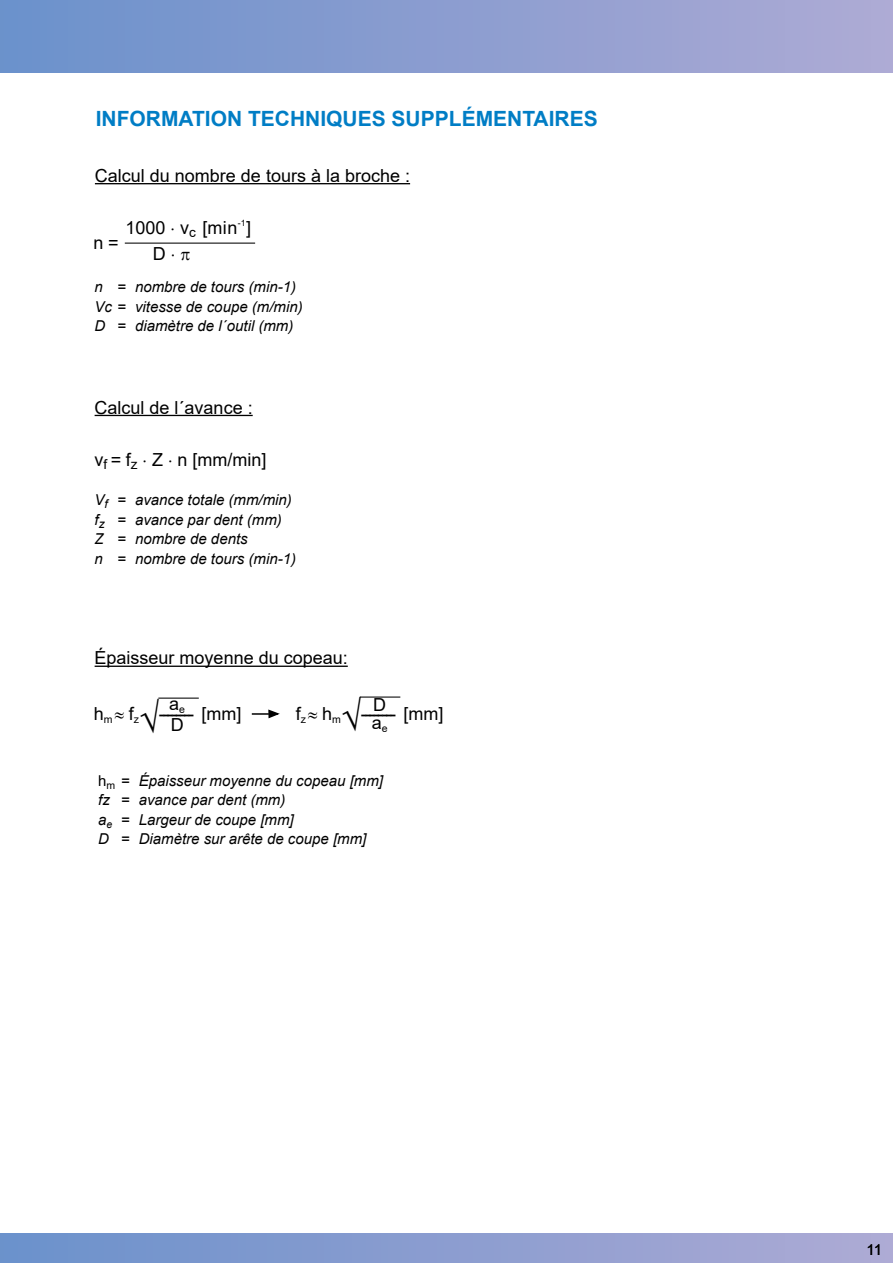
<style>
.page{position:relative;width:893px;height:1263px;background:#fff}
.page>*{position:absolute;margin:0;border:0;box-sizing:border-box;transform-origin:0 0}
.t1{font:700 21px "Arial";color:#007dc5}
.t2{font:18px/25.3px "Arial";color:#000}
.t3{font:italic 15px/19.5px "Arial";color:#000}
.t4{font:15px "Arial";color:#000}
.s1{font-style:normal}
</style>
<div class="page">
<div style="left:0;top:0;width:893px;height:72px;background:linear-gradient(to right,#6a91cb,#adaad4)"></div>
<div style="left:0;top:1233px;width:893px;height:30px;background:linear-gradient(to right,#6a91cb,#adaad4)"></div>
<hr style="left:95px;top:415px;width:158px;height:1px;background:#000">
<hr style="left:95px;top:183px;width:315px;height:1px;background:#000">
<hr style="left:125px;top:243px;width:130px;height:1px;background:#000">
<svg style="left:252px;top:709px;width:28px;height:10px"></svg>
<hr style="left:360px;top:696px;width:40px;height:2px;background:#000">
<hr style="left:158px;top:698px;width:41px;height:1px;background:#000">
<hr style="left:95px;top:666px;width:253px;height:1px;background:#000">
<h1 class="t1" style="left:96px;top:104px;width:504px">INFORMATION TECHNIQUES SUPPLÉMENTAIRES</h1>
<p class="t2" style="left:95px;top:163px;width:317px">Calcul du nombre de tours à la broche :</p>
<p class="t2" style="left:153px;top:215px;width:100px;text-indent:-27px">1000 ⋅ v<sub>c</sub> [min<sup>-1</sup>]<br>D ⋅</p>
<p class="t2" style="left:94px;top:230px;width:27px">n=</p>
<p class="t3" style="left:95px;top:277px;width:210px">n = nombre de tours (min-1)<br>Vc = vitesse de coupe (m/min)<br>D = diamètre de l´outil (mm)</p>
<p class="t2" style="left:95px;top:394px;width:160px">Calcul de l´avance :</p>
<p class="t2" style="left:95px;top:447px;width:173px">v<sub>f</sub> = f<sub>z</sub> ⋅ Z ⋅ n [mm/min]</p>
<p class="t3" style="left:95px;top:491px;width:203px">V<sub>f</sub> = avance totale (mm/min) f<sub>z</sub> = avance par dent (mm)<br>Z = nombre de dents<br>n = nombre de tours (min-1)</p>
<p class="t2" style="left:95px;top:645px;width:255px">Épaisseur moyenne du copeau:</p>
<p class="t2" style="left:94px;top:701px;width:149px">h<sub>m</sub> ≈ f<sub>z</sub>√-------- [mm]</p>
<p class="t2" style="left:296px;top:701px;width:149px">f<sub>z</sub> ≈ h<sub>m</sub>√-------- [mm]</p>
<p class="t2" style="left:169px;top:693px;width:17px;line-height:21px">a<sub>e<br></sub>D</p>
<p class="t2" style="left:372px;top:696px;width:17px;line-height:18px">D a<sub>e</sub></p>
<p class="t3" style="left:98px;top:771px;width:286px"><span class="s1">h</span><sub>m</sub> = Épaisseur moyenne du copeau [mm] fz = avance par dent (mm)<br>a<sub>e</sub> = Largeur de coupe [mm]<br>D = Diamètre sur arête de coupe [mm]</p>
<p class="t4" style="left:866px;top:1239px;width:17px">11</p>
</div>
